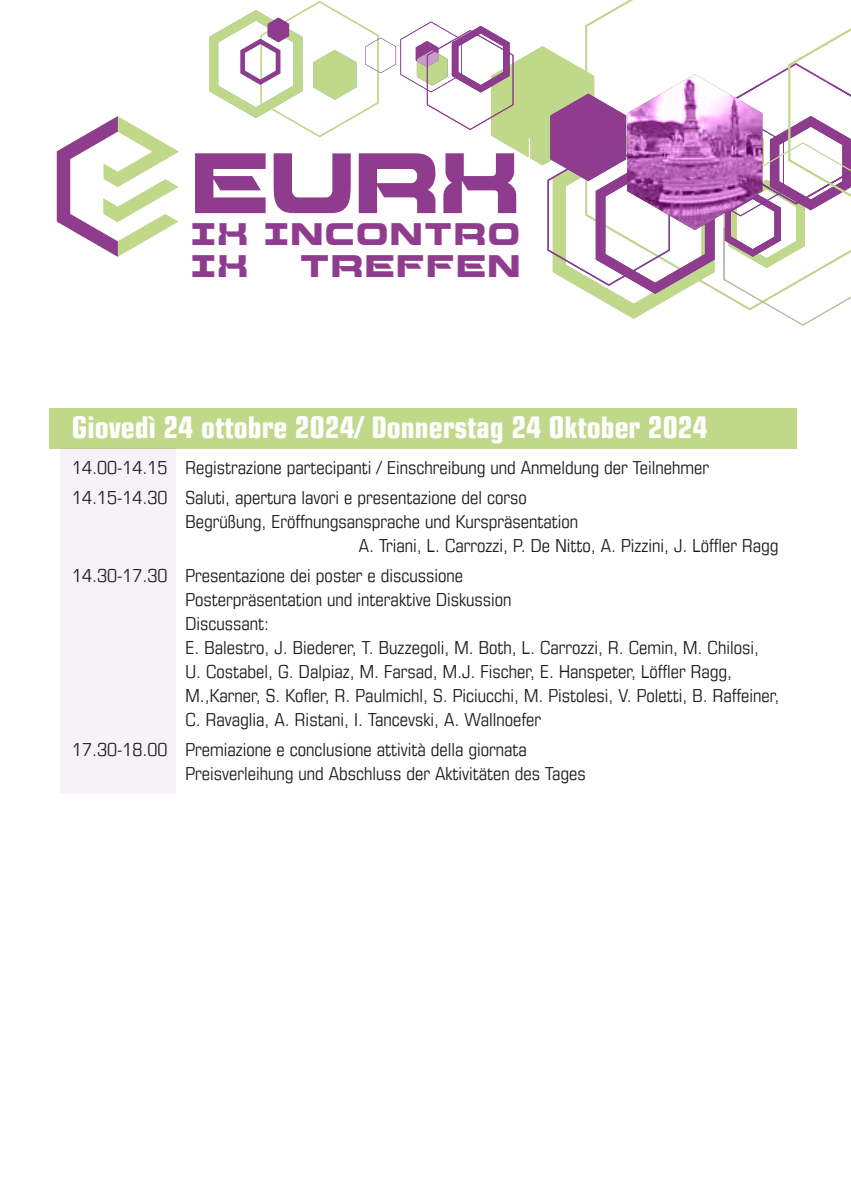
<style>
.page{position:relative;width:851px;height:1191px;background:#fff}
.page>*{position:absolute;margin:0;border:0;box-sizing:border-box;transform-origin:0 0}
.t1{font:95.6px "Beam Weapon";color:#8f3c8f;scale:.96 1}
.t2{font:34.8px/31.6px "Beam Weapon";letter-spacing:.05em;color:#8f3c8f}
.t3{font:700 condensed 30px "Eurostile";color:#fff}
.t4{font:condensed 18px/24px "Eurostile";color:#1d1d1b}
</style>
<div class="page">
<svg style="left:57px;top:116px;width:121px;height:141px"></svg>
<svg style="left:209px;top:1px;width:641px;height:324px"></svg>
<div style="left:50px;top:408px;width:747px;height:41px;background:#c0d88a"></div>
<div style="left:61px;top:449px;width:115px;height:345px;background:#f7f2f7"></div>
<h1 class="t1" style="left:191px;top:136px;width:344px">EURX</h1>
<h2 class="t2" style="left:191px;top:218px;width:330px">IX INCONTRO<br>IX</h2>
<h2 class="t2" style="left:300px;top:250px;width:222px">TREFFEN</h2>
<h3 class="t3" style="left:72px;top:409px;width:637px">Giovedì 24 ottobre 2024/ Donnerstag 24 Oktober 2024</h3>
<p class="t4" style="left:72px;top:452px;width:638px;line-height:30px">14.00-14.15 Registrazione partecipanti / Einschreibung und Anmeldung der Teilnehmer<br>14.15-14.30 Saluti, apertura lavori e presentazione del corso</p>
<p class="t4" style="left:359px;top:509px;width:421px;text-indent:-173px">Begrüßung, Eröffnungsansprache und Kurspräsentation<br>A. Triani, L. Carrozzi, P. De Nitto, A. Pizzini, J. Löffler Ragg</p>
<p class="t4" style="left:185px;top:563px;width:595px;text-indent:-113px">14.30-17.30 Presentazione dei poster e discussione<br>Posterpräsentation und interaktive Diskussion<br>Discussant:<br>E. Balestro, J. Biederer, T. Buzzegoli, M. Both, L. Carrozzi, R. Cemin, M. Chilosi,<br>U. Costabel, G. Dalpiaz, M. Farsad, M.J. Fischer, E. Hanspeter, Löffler Ragg, M.,Karner, S. Kofler, R. Paulmichl, S. Piciucchi, M. Pistolesi, V. Poletti, B. Raffeiner, C. Ravaglia, A. Ristani, I. Tancevski, A. Wallnoefer</p>
<p class="t4" style="left:185px;top:737px;width:401px;text-indent:-113px">17.30-18.00 Premiazione e conclusione attività della giornata<br>Preisverleihung und Abschluss der Aktivitäten des Tages</p>
</div>
